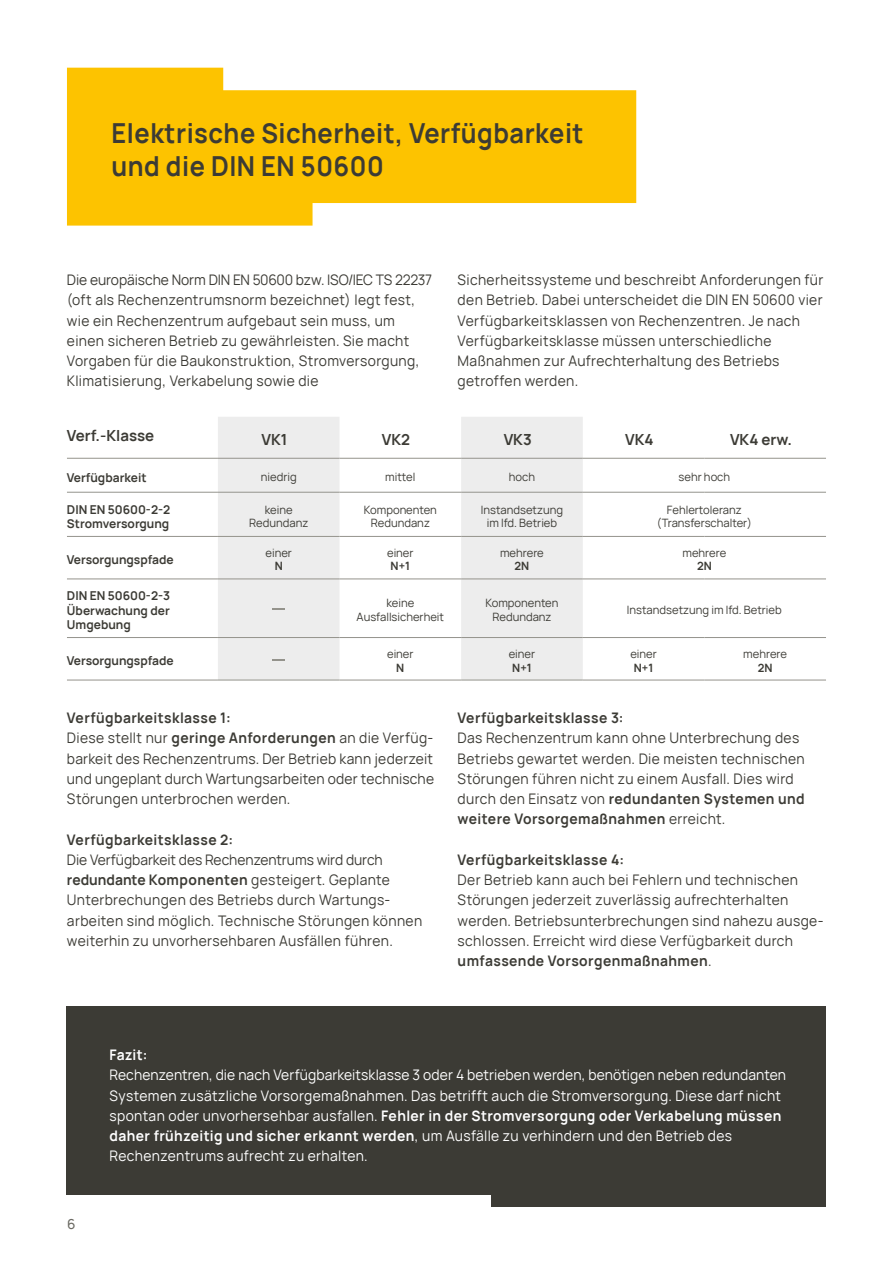
<style>
.page{position:relative;width:893px;height:1263px;background:#fff}
.page>*{position:absolute;margin:0;border:0;box-sizing:border-box;transform-origin:0 0}
.Headline_18_Pt{font:700 27px/33px "Manrope";letter-spacing:.02em;color:#3c3b35;scale:.94 1}
.Headline_10_Pt{font:700 15px "Manrope";color:#3c3b35}
.Fließtext_9_5_Pt{font:14.25px/20.2px "Manrope";letter-spacing:.025em;color:#3c3b35}
.Fließtext_9_5_Pt-2{font:14.25px/20.2px "Manrope";letter-spacing:.02em;color:#fff}
.Fließtext_9_5_Pt-3{font:700 14.25px "Manrope";letter-spacing:.03em;color:#3c3b35}
.Fließtext_9_5_Pt-4{font:700 14.25px "Manrope";letter-spacing:.02em;color:#fff}
.t1{font:500 13.5px "Manrope";color:#6a6962}
.Subline_8_Pt{font:700 12px/14.4px "Manrope";color:#3c3b35}
.Tabelleninhalt_7_5_P{font:11.25px/13.5px "Manrope";color:#3c3b35;text-align:center}
.Tabelleninhalt_7_5_P-2{font:700 11.25px "Manrope";color:#3c3b35}
.s1{font-weight:700}
</style>
<div class="page">
<svg style="left:67px;top:68px;width:569px;height:158px;fill:#fdc300"></svg>
<svg style="left:218px;top:417px;width:365px;height:263px;fill:#ededed"></svg>
<hr style="left:67px;top:458px;width:151px;height:1px;background:#94938c">
<hr style="left:218px;top:458px;width:122px;height:1px;background:#94938c">
<hr style="left:340px;top:458px;width:121px;height:1px;background:#94938c">
<hr style="left:461px;top:458px;width:122px;height:1px;background:#94938c">
<hr style="left:67px;top:492px;width:151px;height:1px;background:#94938c">
<hr style="left:218px;top:492px;width:122px;height:1px;background:#94938c">
<hr style="left:340px;top:492px;width:121px;height:1px;background:#94938c">
<hr style="left:461px;top:492px;width:122px;height:1px;background:#94938c">
<hr style="left:67px;top:536px;width:151px;height:1px;background:#94938c">
<hr style="left:218px;top:536px;width:122px;height:1px;background:#94938c">
<hr style="left:340px;top:536px;width:121px;height:1px;background:#94938c">
<hr style="left:461px;top:536px;width:122px;height:1px;background:#94938c">
<hr style="left:67px;top:578px;width:151px;height:1px;background:#94938c">
<hr style="left:218px;top:578px;width:122px;height:1px;background:#94938c">
<hr style="left:340px;top:578px;width:121px;height:1px;background:#94938c">
<hr style="left:461px;top:578px;width:122px;height:1px;background:#94938c">
<hr style="left:67px;top:637px;width:151px;height:1px;background:#94938c">
<hr style="left:218px;top:637px;width:122px;height:1px;background:#94938c">
<hr style="left:340px;top:637px;width:121px;height:1px;background:#94938c">
<hr style="left:461px;top:637px;width:122px;height:1px;background:#94938c">
<hr style="left:67px;top:680px;width:151px;height:1px;background:#94938c">
<hr style="left:218px;top:680px;width:122px;height:1px;background:#94938c">
<hr style="left:340px;top:680px;width:121px;height:1px;background:#94938c">
<hr style="left:461px;top:680px;width:122px;height:1px;background:#94938c">
<hr style="left:583px;top:680px;width:121px;height:1px;background:#94938c">
<hr style="left:704px;top:680px;width:122px;height:1px;background:#94938c">
<hr style="left:583px;top:458px;width:121px;height:1px;background:#94938c">
<hr style="left:704px;top:458px;width:122px;height:1px;background:#94938c">
<hr style="left:583px;top:492px;width:121px;height:1px;background:#94938c">
<hr style="left:704px;top:492px;width:122px;height:1px;background:#94938c">
<hr style="left:583px;top:536px;width:121px;height:1px;background:#94938c">
<hr style="left:704px;top:536px;width:122px;height:1px;background:#94938c">
<hr style="left:583px;top:578px;width:121px;height:1px;background:#94938c">
<hr style="left:704px;top:578px;width:122px;height:1px;background:#94938c">
<hr style="left:583px;top:637px;width:121px;height:1px;background:#94938c">
<hr style="left:704px;top:637px;width:122px;height:1px;background:#94938c">
<svg style="left:273px;top:608px;width:12px;height:2px"></svg>
<svg style="left:273px;top:659px;width:12px;height:1px"></svg>
<div style="left:67px;top:1006px;width:759px;height:189px;background:#3c3b35"></div>
<div style="left:491px;top:1178px;width:335px;height:29px;background:#3c3b35"></div>
<p class="Headline_18_Pt" style="left:112px;top:115px;width:504px">Elektrische Sicherheit, Verfügbarkeit und die DIN EN 50600</p>
<p class="Fließtext_9_5_Pt" style="left:67px;top:269px;width:367px">Die europäische Norm DIN EN 50600 bzw. ISO/IEC TS 22237 (oft als Rechenzentrumsnorm bezeichnet) legt fest, wie ein Rechenzentrum aufgebaut sein muss, um einen sicheren Betrieb zu gewährleisten. Sie macht Vorgaben für die Baukonstruktion, Stromversorgung, Klimatisierung, Verkabelung sowie die</p>
<p class="Fließtext_9_5_Pt" style="left:458px;top:269px;width:367px">Sicherheitssysteme und beschreibt Anforderungen für den Betrieb. Dabei unterscheidet die DIN EN 50600 vier Verfügbarkeitsklassen von Rechenzentren. Je nach Verfügbarkeitsklasse müssen unterschiedliche Maßnahmen zur Aufrechterhaltung des Betriebs getroffen werden.</p>
<p class="Headline_10_Pt" style="left:67px;top:423px;width:89px">Verf.-Klasse</p>
<p class="Headline_10_Pt" style="left:262px;top:427px;width:27px">VK1</p>
<p class="Headline_10_Pt" style="left:382px;top:427px;width:30px">VK2</p>
<p class="Headline_10_Pt" style="left:504px;top:427px;width:30px">VK3</p>
<p class="Headline_10_Pt" style="left:625px;top:427px;width:30px">VK4</p>
<p class="Headline_10_Pt" style="left:730px;top:427px;width:63px">VK4 erw.</p>
<p class="Subline_8_Pt" style="left:67px;top:469px;width:81px">Verfügbarkeit</p>
<p class="Tabelleninhalt_7_5_P" style="left:261px;top:470px;width:37px">niedrig</p>
<p class="Tabelleninhalt_7_5_P" style="left:385px;top:470px;width:32px">mittel</p>
<p class="Tabelleninhalt_7_5_P" style="left:509px;top:470px;width:28px">hoch</p>
<p class="Tabelleninhalt_7_5_P" style="left:678px;top:470px;width:53px">sehr hoch</p>
<p class="Subline_8_Pt" style="left:67px;top:501px;width:105px">DIN EN 50600-2-2</p>
<p class="Subline_8_Pt" style="left:67px;top:515px;width:104px">Stromversorgung</p>
<p class="Tabelleninhalt_7_5_P" style="left:265px;top:502px;width:29px">keine</p>
<p class="Tabelleninhalt_7_5_P" style="left:249px;top:516px;width:61px">Redundanz</p>
<p class="Tabelleninhalt_7_5_P" style="left:364px;top:502px;width:74px">Komponenten</p>
<p class="Tabelleninhalt_7_5_P" style="left:371px;top:516px;width:61px">Redundanz</p>
<p class="Tabelleninhalt_7_5_P" style="left:481px;top:502px;width:84px">Instandsetzung</p>
<p class="Tabelleninhalt_7_5_P" style="left:487px;top:516px;width:72px">im lfd. Betrieb</p>
<p class="Tabelleninhalt_7_5_P" style="left:667px;top:502px;width:76px">Fehlertoleranz</p>
<p class="Tabelleninhalt_7_5_P" style="left:657px;top:516px;width:96px">(Transferschalter)</p>
<p class="Subline_8_Pt" style="left:67px;top:551px;width:108px">Versorgungspfade</p>
<p class="Tabelleninhalt_7_5_P" style="left:265px;top:545px;width:28px">einer</p>
<p class="Tabelleninhalt_7_5_P-2" style="left:275px;top:557px;width:10px">N</p>
<p class="Tabelleninhalt_7_5_P" style="left:387px;top:545px;width:28px">einer</p>
<p class="Tabelleninhalt_7_5_P-2" style="left:391px;top:557px;width:21px">N+1</p>
<p class="Tabelleninhalt_7_5_P" style="left:500px;top:545px;width:45px">mehrere</p>
<p class="Tabelleninhalt_7_5_P-2" style="left:515px;top:557px;width:16px">2N</p>
<p class="Tabelleninhalt_7_5_P" style="left:682px;top:545px;width:45px">mehrere</p>
<p class="Tabelleninhalt_7_5_P-2" style="left:697px;top:557px;width:16px">2N</p>
<p class="Subline_8_Pt" style="left:67px;top:588px;width:105px">DIN EN 50600-2-3</p>
<p class="Subline_8_Pt" style="left:67px;top:602px;width:104px">Überwachung der<br>Umgebung</p>
<p class="Tabelleninhalt_7_5_P" style="left:357px;top:596px;width:89px">keine<br>Ausfallsicherheit</p>
<p class="Tabelleninhalt_7_5_P" style="left:486px;top:596px;width:74px">Komponenten</p>
<p class="Tabelleninhalt_7_5_P" style="left:492px;top:609px;width:61px">Redundanz</p>
<p class="Tabelleninhalt_7_5_P" style="left:627px;top:603px;width:156px">Instandsetzung im lfd. Betrieb</p>
<p class="Subline_8_Pt" style="left:67px;top:653px;width:108px">Versorgungspfade</p>
<p class="Tabelleninhalt_7_5_P" style="left:387px;top:646px;width:28px">einer</p>
<p class="Tabelleninhalt_7_5_P-2" style="left:396px;top:658px;width:10px">N</p>
<p class="Fließtext_9_5_Pt-3" style="left:67px;top:706px;width:165px">Verfügbarkeitsklasse 1:</p>
<p class="Fließtext_9_5_Pt" style="left:67px;top:727px;width:369px;text-align:justify">Diese stellt nur <span class="s1">geringe Anforderungen</span> an die Verfüg&shy;barkeit des Rechenzentrums. Der Betrieb kann jederzeit und ungeplant durch Wartungsarbeiten oder technische Störungen unterbrochen werden.</p>
<p class="Fließtext_9_5_Pt-3" style="left:67px;top:828px;width:168px">Verfügbarkeitsklasse 2:</p>
<p class="Fließtext_9_5_Pt" style="left:67px;top:849px;width:357px">Die Verfügbarkeit des Rechenzentrums wird durch <span class="s1">redundante Komponenten</span> gesteigert. Geplante Unterbrechungen des Betriebs durch Wartungs&shy;arbeiten sind möglich. Technische Störungen können weiterhin zu unvorhersehbaren Ausfällen führen.</p>
<p class="Tabelleninhalt_7_5_P" style="left:509px;top:646px;width:28px">einer</p>
<p class="Tabelleninhalt_7_5_P-2" style="left:512px;top:658px;width:21px">N+1</p>
<p class="Tabelleninhalt_7_5_P" style="left:630px;top:646px;width:28px">einer</p>
<p class="Tabelleninhalt_7_5_P-2" style="left:634px;top:658px;width:21px">N+1</p>
<p class="Tabelleninhalt_7_5_P" style="left:743px;top:646px;width:45px">mehrere</p>
<p class="Tabelleninhalt_7_5_P-2" style="left:758px;top:658px;width:16px">2N</p>
<p class="Fließtext_9_5_Pt-3" style="left:458px;top:706px;width:167px">Verfügbarkeitsklasse 3:</p>
<p class="Fließtext_9_5_Pt" style="left:458px;top:727px;width:349px">Das Rechenzentrum kann ohne Unterbrechung des Betriebs gewartet werden. Die meisten technischen Störungen führen nicht zu einem Ausfall. Dies wird durch den Einsatz von <span class="s1">redundanten Systemen und weitere Vorsorgemaßnahmen</span> erreicht.</p>
<p class="Fließtext_9_5_Pt-3" style="left:458px;top:848px;width:168px">Verfügbarkeitsklasse 4:</p>
<p class="Fließtext_9_5_Pt" style="left:458px;top:869px;width:367px">Der Betrieb kann auch bei Fehlern und technischen Störungen jederzeit zuverlässig aufrechterhalten werden. Betriebsunterbrechungen sind nahezu ausge&shy;schlossen. Erreicht wird diese Verfügbarkeit durch <span class="s1">umfassende Vorsorgenmaßnahmen</span>.</p>
<p class="t1" style="left:67px;top:1213px;width:10px">6</p>
<p class="Fließtext_9_5_Pt-4" style="left:109px;top:1043px;width:39px">Fazit:</p>
<p class="Fließtext_9_5_Pt-2" style="left:109px;top:1064px;width:678px">Rechenzentren, die nach Verfügbarkeitsklasse 3 oder 4 betrieben werden, benötigen neben redundanten Systemen zusätzliche Vorsorgemaßnahmen. Das betrifft auch die Stromversorgung. Diese darf nicht spontan oder unvorhersehbar ausfallen. <span class="s1">Fehler in der Stromversorgung oder Verkabelung müssen daher frühzeitig und sicher erkannt werden</span>, um Ausfälle zu verhindern und den Betrieb des Rechenzentrums aufrecht zu erhalten.</p>
</div>
